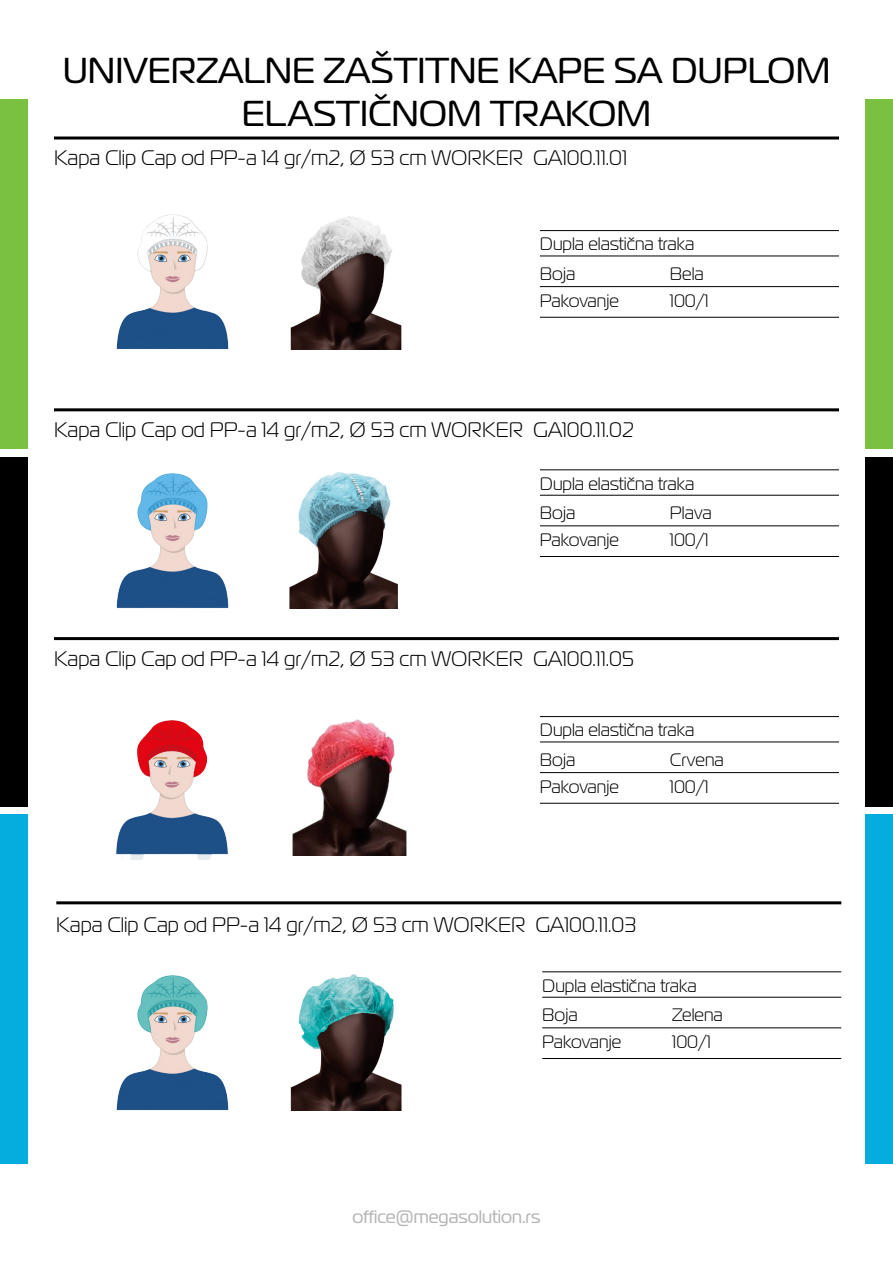
<style>
.page{position:relative;width:893px;height:1263px;background:#fff}
.page>*{position:absolute;margin:0;border:0;box-sizing:border-box;transform-origin:0 0}
.Naslov_paragrafa{font:36px "Magistral";color:#000}
.t1{font:300 21px "Magistral";color:#000}
.Naslov_paragrafa-2{font:300 18px "Magistral";color:#000}
.t2{font:18px "Magistral";color:#b5b5b5}
</style>
<div class="page">
<div style="left:0;top:100px;width:28px;height:349px;background:#7ac142"></div>
<div style="left:0;top:457px;width:28px;height:349px;background:#000"></div>
<div style="left:0;top:814px;width:28px;height:349px;background:#05adde"></div>
<div style="left:865px;top:100px;width:28px;height:349px;background:#7ac142"></div>
<div style="left:865px;top:457px;width:28px;height:349px;background:#000"></div>
<div style="left:865px;top:814px;width:28px;height:349px;background:#05adde"></div>
<hr style="left:54px;top:137px;width:785px;height:3px;background:#000">
<hr style="left:54px;top:408px;width:785px;height:3px;background:#000">
<hr style="left:54px;top:637px;width:785px;height:3px;background:#000">
<hr style="left:56px;top:901px;width:785px;height:3px;background:#000">
<img style="left:290px;top:216px;width:112px;height:133px">
<img style="left:289px;top:473px;width:109px;height:135px">
<img style="left:292px;top:720px;width:115px;height:135px">
<img style="left:290px;top:975px;width:112px;height:135px">
<img style="left:116px;top:214px;width:113px;height:136px">
<img style="left:116px;top:473px;width:113px;height:136px">
<img style="left:116px;top:720px;width:112px;height:139px">
<img style="left:116px;top:975px;width:113px;height:136px">
<hr style="left:540px;top:230px;width:299px;height:1px;background:#000">
<hr style="left:540px;top:470px;width:299px;height:1px;background:#000">
<hr style="left:540px;top:716px;width:299px;height:1px;background:#000">
<hr style="left:542px;top:971px;width:299px;height:1px;background:#000">
<hr style="left:540px;top:256px;width:299px;height:1px;background:#000">
<hr style="left:540px;top:495px;width:299px;height:1px;background:#000">
<hr style="left:540px;top:742px;width:299px;height:1px;background:#000">
<hr style="left:542px;top:997px;width:299px;height:1px;background:#000">
<hr style="left:540px;top:286px;width:299px;height:1px;background:#000">
<hr style="left:540px;top:526px;width:299px;height:1px;background:#000">
<hr style="left:540px;top:772px;width:299px;height:1px;background:#000">
<hr style="left:542px;top:1027px;width:299px;height:1px;background:#000">
<hr style="left:540px;top:317px;width:299px;height:1px;background:#000">
<hr style="left:540px;top:556px;width:299px;height:1px;background:#000">
<hr style="left:540px;top:803px;width:299px;height:1px;background:#000">
<hr style="left:542px;top:1058px;width:299px;height:1px;background:#000">
<p class="Naslov_paragrafa" style="left:63px;top:48px;width:769px">UNIVERZALNE ZAŠTITNE KAPE SA DUPLOM</p>
<p class="Naslov_paragrafa" style="left:242px;top:92px;width:411px">ELASTIČNOM TRAKOM</p>
<p class="t1" style="left:54px;top:145px;width:575px">Kapa Clip Cap od PP-a 14 gr/m2, Ø 53 cm WORKER GA100.11.01</p>
<p class="Naslov_paragrafa-2" style="left:540px;top:233px;width:156px">Dupla elastična traka</p>
<p class="Naslov_paragrafa-2" style="left:540px;top:262px;width:37px">Boja</p>
<p class="Naslov_paragrafa-2" style="left:540px;top:290px;width:81px">Pakovanje</p>
<p class="Naslov_paragrafa-2" style="left:670px;top:262px;width:35px">Bela</p>
<p class="Naslov_paragrafa-2" style="left:670px;top:290px;width:40px">100/1</p>
<p class="t1" style="left:54px;top:417px;width:581px">Kapa Clip Cap od PP-a 14 gr/m2, Ø 53 cm WORKER GA100.11.02</p>
<p class="Naslov_paragrafa-2" style="left:540px;top:472px;width:156px">Dupla elastična traka</p>
<p class="Naslov_paragrafa-2" style="left:540px;top:502px;width:37px">Boja</p>
<p class="Naslov_paragrafa-2" style="left:540px;top:529px;width:81px">Pakovanje</p>
<p class="Naslov_paragrafa-2" style="left:670px;top:502px;width:43px">Plava</p>
<p class="Naslov_paragrafa-2" style="left:670px;top:529px;width:40px">100/1</p>
<p class="t1" style="left:54px;top:646px;width:582px">Kapa Clip Cap od PP-a 14 gr/m2, Ø 53 cm WORKER GA100.11.05</p>
<p class="Naslov_paragrafa-2" style="left:540px;top:719px;width:156px">Dupla elastična traka</p>
<p class="Naslov_paragrafa-2" style="left:540px;top:748px;width:37px">Boja</p>
<p class="Naslov_paragrafa-2" style="left:540px;top:776px;width:81px">Pakovanje</p>
<p class="Naslov_paragrafa-2" style="left:670px;top:748px;width:55px">Crvena</p>
<p class="Naslov_paragrafa-2" style="left:670px;top:776px;width:40px">100/1</p>
<p class="t1" style="left:56px;top:912px;width:581px">Kapa Clip Cap od PP-a 14 gr/m2, Ø 53 cm WORKER GA100.11.03</p>
<p class="Naslov_paragrafa-2" style="left:542px;top:974px;width:156px">Dupla elastična traka</p>
<p class="Naslov_paragrafa-2" style="left:542px;top:1003px;width:37px">Boja</p>
<p class="Naslov_paragrafa-2" style="left:542px;top:1031px;width:81px">Pakovanje</p>
<p class="Naslov_paragrafa-2" style="left:672px;top:1003px;width:52px">Zelena</p>
<p class="Naslov_paragrafa-2" style="left:672px;top:1031px;width:40px">100/1</p>
<p class="t2" style="left:352px;top:1206px;width:189px">office@megasolution.rs</p>
</div>
